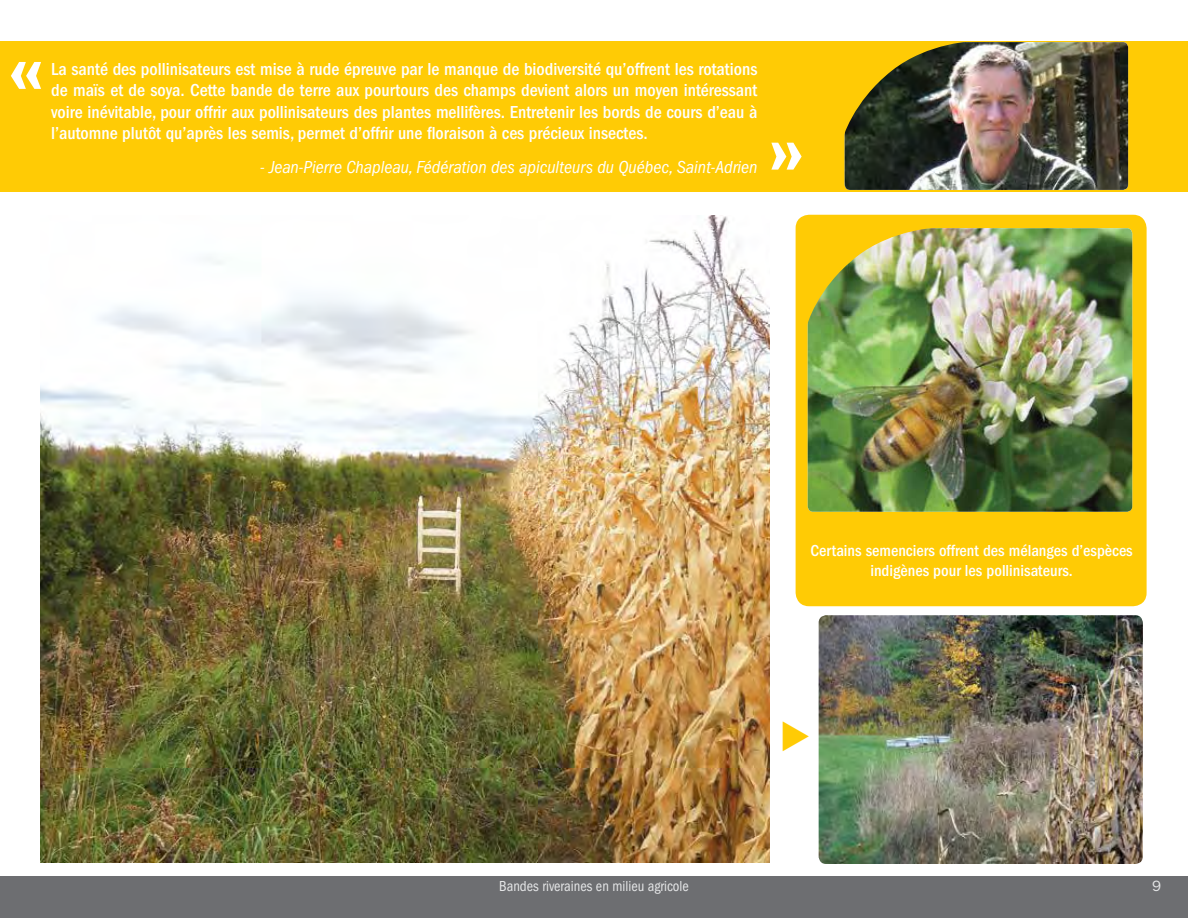
<style>
.page{position:relative;width:1188px;height:918px;background:#fff}
.page>*{position:absolute;margin:0;border:0;box-sizing:border-box;transform-origin:0 0}
.t1{font:95.25px "ITC Franklin Gothic Std Hvy";color:#fff}
.t2{font:500 condensed 18px/21.6px "ITC Franklin Gothic Std";color:#fff;text-align:justify}
.t3{font:italic condensed 18px "ITC Franklin Gothic Std";color:#fff}
.t4{font:500 condensed 16.5px/19.8px "ITC Franklin Gothic Std";color:#fff;text-align:center}
.t5{font:condensed 15px "ITC Franklin Gothic Std";color:#e6e7e8;scale:.96 1}
.t6{font:15px "ITC Franklin Gothic Std";color:#e6e7e8}
</style>
<div class="page">
<div style="left:0;top:876px;width:1188px;height:42px;background:#6d6e71"></div>
<div style="left:0;top:41px;width:1188px;height:150px;background:#ffcb05"></div>
<img style="left:819px;top:615px;width:324px;height:249px">
<img style="left:845px;top:42px;width:283px;height:148px">
<img style="left:844px;top:42px;width:131px;height:98px">
<img style="left:40px;top:215px;width:730px;height:647px">
<div style="left:796px;top:215px;width:351px;height:391px;background:#ffcb05;border-radius:14px"></div>
<img style="left:808px;top:228px;width:324px;height:284px">
<img style="left:807px;top:228px;width:133px;height:98px">
<h1 class="t1" style="left:6px;top:12px;width:41px">«</h1>
<p class="t2" style="left:51px;top:58px;width:708px">La santé des pollinisateurs est mise à rude épreuve par le manque de biodiversité qu’offrent les rotations de maïs et de soya. Cette bande de terre aux pourtours des champs devient alors un moyen intéressant voire inévitable, pour offrir aux pollinisateurs des plantes mellifères. Entretenir les bords de cours d’eau à l’automne plutôt qu’après les semis, permet d’offrir une floraison à ces précieux insectes.</p>
<p class="t3" style="left:260px;top:157px;width:499px">- Jean-Pierre Chapleau, Fédération des apiculteurs du Québec, Saint-Adrien</p>
<h1 class="t1" style="left:767px;top:92px;width:41px">»</h1>
<p class="t4" style="left:811px;top:541px;width:324px">Certains semenciers offrent des mélanges d’espèces indigènes pour les pollinisateurs.</p>
<p class="t5" style="left:499px;top:877px;width:199px">Bandes riveraines en milieu agricole</p>
<p class="t6" style="left:1152px;top:877px;width:10px">9</p>
</div>
